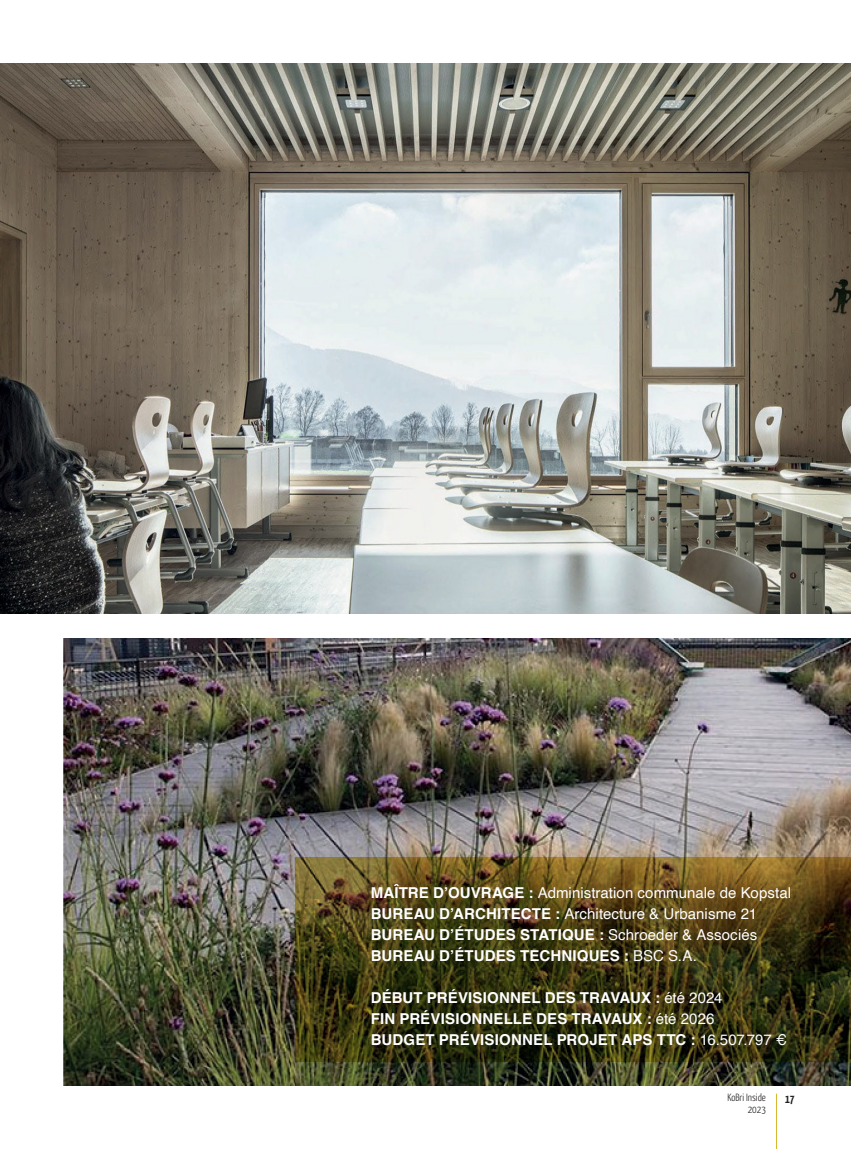
<style>
.page{position:relative;width:851px;height:1149px;background:#fff}
.page>*{position:absolute;margin:0;border:0;box-sizing:border-box;transform-origin:0 0}
.t1{font:700 15px/21px "Helvetica";letter-spacing:.01em;color:#fff}
.t2{font:700 12px "Yanone Kaffeesatz";color:#231f20}
.t3{font:300 10.5px/12px "Yanone Kaffeesatz";color:#231f20;text-align:right}
.s1{font-weight:400}
</style>
<div class="page">
<hr style="left:776px;top:1093px;width:1px;height:55px;background:#d6b82b">
<img style="left:0;top:64px;width:850px;height:549px">
<img style="left:64px;top:638px;width:786px;height:446px">
<svg style="left:296px;top:857px;width:554px;height:204px;background:#453d14"></svg>
<p class="t1" style="left:370px;top:883px;width:422px">MAÎTRE D’OUVRAGE : <span class="s1">Administration communale de Kopstal </span>BUREAU D’ARCHITECTE : <span class="s1">Architecture &amp; Urbanisme 21<br></span>BUREAU D’ÉTUDES STATIQUE : <span class="s1">Schroeder &amp; Associés </span>BUREAU D’ÉTUDES TECHNIQUES : <span class="s1">BSC S.A.</span></p>
<p class="t1" style="left:370px;top:988px;width:418px">DÉBUT PRÉVISIONNEL DES TRAVAUX : <span class="s1">été 2024<br></span>FIN PRÉVISIONNELLE DES TRAVAUX : <span class="s1">été 2026<br></span>BUDGET PRÉVISIONNEL PROJET APS TTC : <span class="s1">16.507.797 €</span></p>
<p class="t3" style="left:727px;top:1091px;width:40px">KoBri Inside<br>2023</p>
<p class="t2" style="left:784px;top:1090px;width:11px">17</p>
</div>
